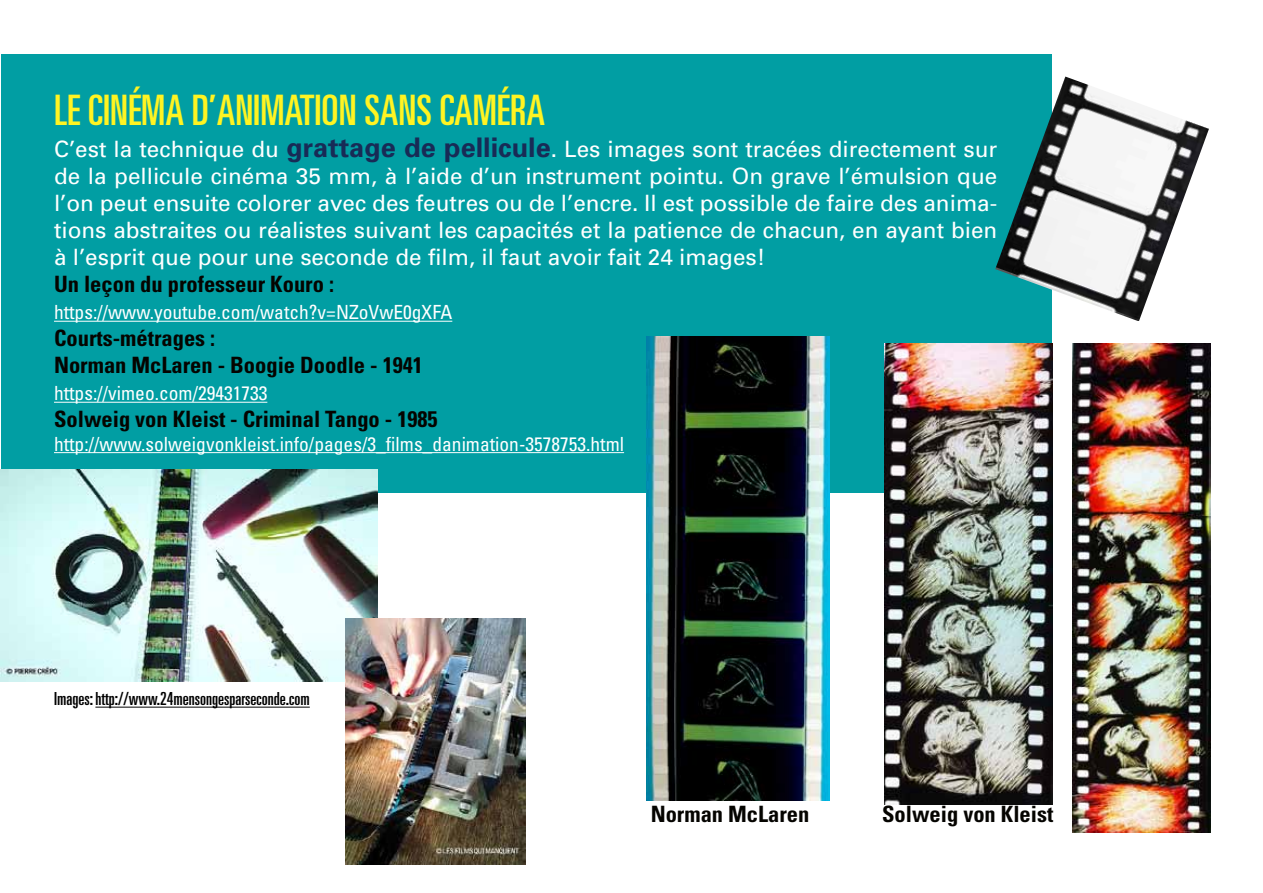
<style>
.page{position:relative;width:1263px;height:893px;background:#fff}
.page>*{position:absolute;margin:0;border:0;box-sizing:border-box;transform-origin:0 0}
.t1{font:ultra-condensed 42px "Univers";color:#fff422}
.t2{font:22.5px/27px "Univers";color:#fff;text-align:justify}
.t3{font:700 condensed 22.5px/27px "Univers";color:#050400}
.t4{font:condensed 19.5px "Univers";color:#fff}
.t5{font:ultra-condensed 18px "Univers";color:#000}
.s1{font-weight:700;font-size:27px;color:#182b56}
</style>
<div class="page">
<div style="left:1px;top:54px;width:1051px;height:438px;background:#019ea3"></div>
<hr style="left:54px;top:321px;width:398px;height:1px;background:#fff">
<hr style="left:54px;top:402px;width:213px;height:1px;background:#fff">
<hr style="left:54px;top:452px;width:570px;height:1px;background:#fff">
<img style="left:995px;top:77px;width:214px;height:244px">
<img style="left:0;top:470px;width:378px;height:212px">
<img style="left:345px;top:619px;width:181px;height:246px">
<hr style="left:95px;top:707px;width:215px;height:1px;background:#000">
<img style="left:646px;top:336px;width:183px;height:464px">
<img style="left:884px;top:343px;width:168px;height:461px">
<img style="left:1072px;top:343px;width:138px;height:489px">
<h1 class="t1" style="left:54px;top:86px;width:493px">LE CINÉMA D’ANIMATION SANS CAMÉRA</h1>
<p class="t2" style="left:54px;top:136px;width:945px">C’est la technique du <span class="s1">grattage de pellicule</span>. Les images sont tracées directement sur de la pellicule cinéma 35 mm, à l’aide d’un instrument pointu. On grave l’émulsion que l’on peut ensuite colorer avec des feutres ou de l’encre. Il est possible de faire des anima&shy;tions abstraites ou réalistes suivant les capacités et la patience de chacun, en ayant bien à l’esprit que pour une seconde de film, il faut avoir fait 24 images!</p>
<p class="t3" style="left:54px;top:271px;width:281px">Un leçon du professeur Kouro :</p>
<p class="t4" style="left:54px;top:300px;width:400px">https://www.youtube.com/watch?v=NZoVwE0gXFA</p>
<p class="t3" style="left:54px;top:325px;width:370px">Courts-métrages :<br>Norman McLaren - Boogie Doodle - 1941</p>
<p class="t4" style="left:54px;top:381px;width:215px">https://vimeo.com/29431733</p>
<p class="t3" style="left:54px;top:406px;width:385px">Solweig von Kleist - Criminal Tango - 1985</p>
<p class="t4" style="left:54px;top:431px;width:572px">http://www.solweigvonkleist.info/pages/3_films_danimation-3578753.html</p>
<p class="t5" style="left:54px;top:689px;width:257px">Images: http://www.24mensongesparseconde.com</p>
<p class="t3" style="left:651px;top:800px;width:160px">Norman McLaren</p>
<p class="t3" style="left:882px;top:800px;width:173px">Solweig von Kleist</p>
</div>
